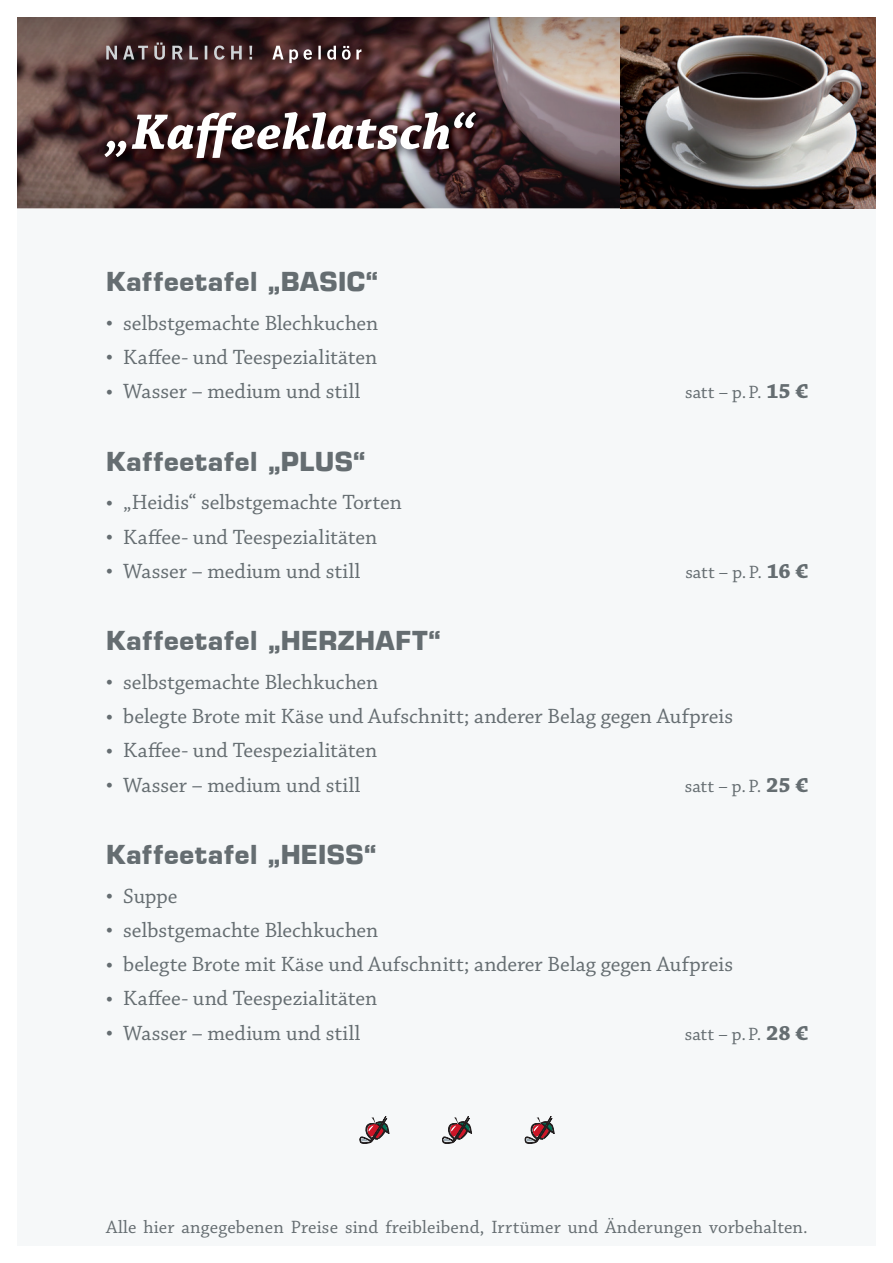
<style>
.page{position:relative;width:893px;height:1263px;background:#fff}
.page>*{position:absolute;margin:0;border:0;box-sizing:border-box;transform-origin:0 0}
.t1{font:italic 700 52.5px "Chaparral Pro";letter-spacing:.005em;color:#fff}
.t2{font:700 25.5px "Eurostile";letter-spacing:.025em;color:#656d71}
.t3{font:21.75px "Chaparral Pro";color:#656d71}
.t4{font:18.75px "Chaparral Pro";letter-spacing:.01em;color:#656d71}
.s1{font-family:"Trade Gothic LT Std";font-size:13.5px}
.s2{font-weight:700;font-size:21.75px}
</style>
<div class="page">
<div style="left:17px;top:17px;width:859px;height:1229px;background:#f6f8f9"></div>
<img style="left:17px;top:17px;width:604px;height:191px">
<svg style="left:360px;top:1116px;width:29px;height:27px"></svg>
<svg style="left:442px;top:1116px;width:30px;height:27px"></svg>
<svg style="left:525px;top:1116px;width:29px;height:27px"></svg>
<img style="left:102px;top:109px;width:387px;height:63px">
<svg style="left:272px;top:46px;width:89px;height:17px"></svg>
<svg style="left:106px;top:43px;width:146px;height:17px"></svg>
<img style="left:621px;top:17px;width:255px;height:191px">
<h1 class="t1" style="left:106px;top:113px;width:369px">„Kaffeeklatsch“</h1>
<p class="t2" style="left:106px;top:266px;width:274px">Kaffeetafel „BASIC“</p>
<p class="t3" style="left:106px;top:315px;width:274px"><span class="s1">•</span> selbstgemachte Blechkuchen</p>
<p class="t3" style="left:106px;top:349px;width:272px"><span class="s1">•</span> Kaffee- und Teespezialitäten</p>
<p class="t3" style="left:106px;top:383px;width:256px"><span class="s1">•</span> Wasser – medium und still</p>
<p class="t4" style="left:685px;top:385px;width:124px">satt – p. P. <span class="s2">15 €</span></p>
<p class="t2" style="left:106px;top:446px;width:261px">Kaffeetafel „PLUS“</p>
<p class="t3" style="left:106px;top:494px;width:297px"><span class="s1">•</span> „Heidis“ selbstgemachte Torten</p>
<p class="t3" style="left:106px;top:529px;width:272px"><span class="s1">•</span> Kaffee- und Teespezialitäten</p>
<p class="t3" style="left:106px;top:563px;width:256px"><span class="s1">•</span> Wasser – medium und still</p>
<p class="t4" style="left:685px;top:565px;width:124px">satt – p. P. <span class="s2">16 €</span></p>
<p class="t2" style="left:106px;top:625px;width:336px">Kaffeetafel „HERZHAFT“</p>
<p class="t3" style="left:106px;top:674px;width:274px"><span class="s1">•</span> selbstgemachte Blechkuchen</p>
<p class="t3" style="left:106px;top:708px;width:628px"><span class="s1">•</span> belegte Brote mit Käse und Aufschnitt; anderer Belag gegen Aufpreis</p>
<p class="t3" style="left:106px;top:742px;width:272px"><span class="s1">•</span> Kaffee- und Teespezialitäten</p>
<p class="t3" style="left:106px;top:777px;width:256px"><span class="s1">•</span> Wasser – medium und still</p>
<p class="t4" style="left:685px;top:779px;width:125px">satt – p. P. <span class="s2">25 €</span></p>
<p class="t2" style="left:106px;top:839px;width:272px">Kaffeetafel „HEISS“</p>
<p class="t3" style="left:106px;top:888px;width:73px"><span class="s1">•</span> Suppe</p>
<p class="t3" style="left:106px;top:922px;width:274px"><span class="s1">•</span> selbstgemachte Blechkuchen</p>
<p class="t3" style="left:106px;top:956px;width:628px"><span class="s1">•</span> belegte Brote mit Käse und Aufschnitt; anderer Belag gegen Aufpreis</p>
<p class="t3" style="left:106px;top:990px;width:272px"><span class="s1">•</span> Kaffee- und Teespezialitäten</p>
<p class="t3" style="left:106px;top:1024px;width:256px"><span class="s1">•</span> Wasser – medium und still</p>
<p class="t4" style="left:685px;top:1027px;width:125px">satt – p. P. <span class="s2">28 €</span></p>
<p class="t4" style="left:106px;top:1220px;width:703px">Alle hier angegebenen Preise sind freibleibend, Irrtümer und Änderungen vorbehalten.</p>
</div>
